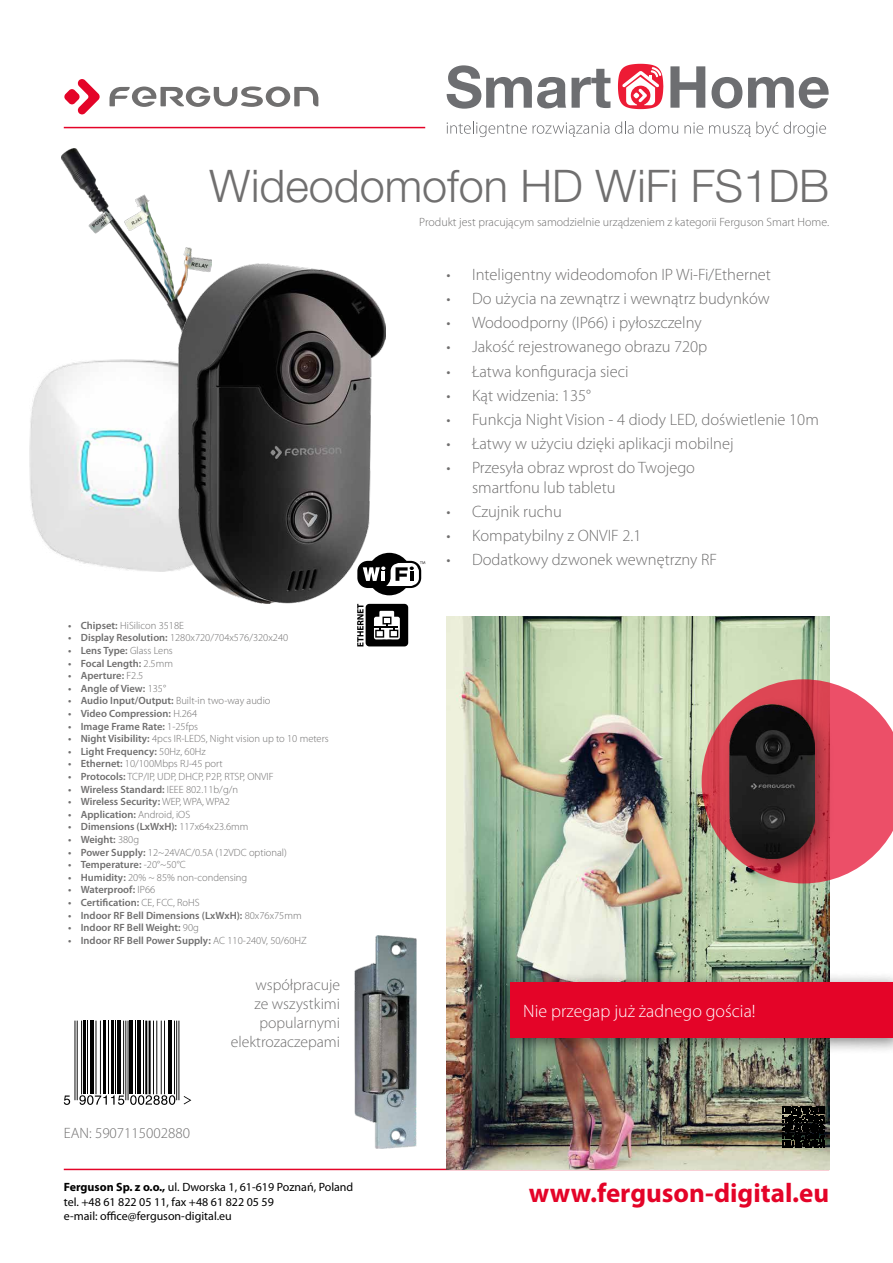
<style>
.page{position:relative;width:893px;height:1263px;background:#fff}
.page>*{position:absolute;margin:0;border:0;box-sizing:border-box;transform-origin:0 0}
.t1{font:300 45px "Helvetica Neue LT Pro";color:#706f6f}
.t2{font:700 27px "Myriad Pro";color:#e40428}
.t3{font:300 18px "Myriad Pro";color:#fff}
.t4{font:300 16.5px/19.8px "Myriad Pro";color:#706f6f}
.t5{font:300 15.75px/18.9px "Myriad Pro";color:#706f6f;text-align:right}
.t6{font:300 15px "Myriad Pro";color:#706f6f}
.t7{font:12px/14.4px "Myriad Pro";color:#000}
.t8{font:300 12px "Myriad Pro";color:#706f6f}
.t9{font:600 10.5px "Myriad Pro";color:#706f6f}
.t10{font:300 10.5px "Myriad Pro";color:#706f6f}
.s1{font-weight:600}
.s2{font-weight:300}
.s3{font-weight:700}
</style>
<div class="page">
<hr style="left:64px;top:1169px;width:765px;height:1px;background:#e40428">
<svg style="left:64px;top:79px;width:36px;height:36px"></svg>
<svg style="left:110px;top:86px;width:208px;height:21px"></svg>
<hr style="left:64px;top:127px;width:361px;height:1px;background:#e40428">
<svg style="left:748px;top:77px;width:81px;height:31px"></svg>
<svg style="left:711px;top:77px;width:31px;height:31px"></svg>
<svg style="left:670px;top:66px;width:35px;height:42px"></svg>
<svg style="left:572px;top:69px;width:38px;height:39px"></svg>
<svg style="left:446px;top:65px;width:120px;height:44px"></svg>
<svg style="left:618px;top:64px;width:45px;height:45px"></svg>
<svg style="left:447px;top:122px;width:80px;height:15px"></svg>
<svg style="left:533px;top:122px;width:76px;height:15px"></svg>
<svg style="left:615px;top:122px;width:63px;height:12px"></svg>
<svg style="left:684px;top:122px;width:19px;height:12px"></svg>
<svg style="left:709px;top:122px;width:117px;height:15px"></svg>
<img style="left:30px;top:366px;width:148px;height:206px">
<img style="left:62px;top:149px;width:149px;height:255px">
<img style="left:446px;top:617px;width:383px;height:552px">
<svg style="left:702px;top:679px;width:191px;height:204px;background:#e07e85"></svg>
<div style="left:357px;top:561px;width:64px;height:27px;background:#000;border-radius:10px"></div>
<div style="left:367px;top:553px;width:44px;height:42px;background:#000;border-radius:50%"></div>
<svg style="left:385px;top:561px;width:40px;height:25px"></svg>
<svg style="left:783px;top:1106px;width:42px;height:42px;background:#11110f"></svg>
<svg style="left:357px;top:604px;width:51px;height:42px"></svg>
<img style="left:178px;top:264px;width:207px;height:340px">
<div style="left:499px;top:970px;width:394px;height:85px;background:#000;opacity:.5"></div>
<div style="left:510px;top:982px;width:383px;height:55px;background:#e40428"></div>
<div style="left:720px;top:695px;width:115px;height:184px;background:#000;opacity:.3"></div>
<img style="left:729px;top:704px;width:85px;height:154px">
<hr style="left:81px;top:1020px;width:1px;height:74px;background:#000">
<hr style="left:77px;top:1020px;width:1px;height:80px;background:#000">
<hr style="left:75px;top:1020px;width:1px;height:80px;background:#000">
<hr style="left:83px;top:1020px;width:2px;height:74px;background:#000">
<hr style="left:87px;top:1020px;width:1px;height:74px;background:#000">
<hr style="left:90px;top:1020px;width:3px;height:74px;background:#000">
<hr style="left:100px;top:1020px;width:1px;height:74px;background:#000">
<hr style="left:96px;top:1020px;width:1px;height:74px;background:#000">
<hr style="left:103px;top:1020px;width:2px;height:74px;background:#000">
<hr style="left:108px;top:1020px;width:1px;height:74px;background:#000">
<hr style="left:111px;top:1020px;width:2px;height:74px;background:#000">
<hr style="left:115px;top:1020px;width:1px;height:74px;background:#000">
<hr style="left:118px;top:1020px;width:3px;height:74px;background:#000">
<hr style="left:128px;top:1020px;width:1px;height:80px;background:#000">
<hr style="left:125px;top:1020px;width:1px;height:80px;background:#000">
<hr style="left:123px;top:1020px;width:1px;height:74px;background:#000">
<hr style="left:130px;top:1020px;width:3px;height:74px;background:#000">
<hr style="left:135px;top:1020px;width:1px;height:74px;background:#000">
<hr style="left:138px;top:1020px;width:3px;height:74px;background:#000">
<hr style="left:143px;top:1020px;width:1px;height:74px;background:#000">
<hr style="left:149px;top:1020px;width:2px;height:74px;background:#000">
<hr style="left:145px;top:1020px;width:2px;height:74px;background:#000">
<hr style="left:164px;top:1020px;width:1px;height:74px;background:#000">
<hr style="left:161px;top:1020px;width:1px;height:74px;background:#000">
<hr style="left:156px;top:1020px;width:1px;height:74px;background:#000">
<hr style="left:153px;top:1020px;width:1px;height:74px;background:#000">
<hr style="left:168px;top:1020px;width:4px;height:74px;background:#000">
<hr style="left:178px;top:1020px;width:1px;height:80px;background:#000">
<hr style="left:176px;top:1020px;width:1px;height:80px;background:#000">
<hr style="left:174px;top:1020px;width:1px;height:74px;background:#000">
<svg style="left:64px;top:1095px;width:6px;height:10px"></svg>
<svg style="left:79px;top:1095px;width:45px;height:10px"></svg>
<svg style="left:130px;top:1095px;width:45px;height:10px"></svg>
<svg style="left:184px;top:1096px;width:7px;height:8px"></svg>
<img style="left:355px;top:935px;width:62px;height:213px">
<h1 class="t1" style="left:209px;top:159px;width:621px">Wideodomofon HD WiFi FS1DB</h1>
<p class="t8" style="left:419px;top:215px;width:411px">Produkt jest pracującym samodzielnie urządzeniem z kategorii Ferguson Smart Home.</p>
<p class="t10" style="left:68px;top:619px;width:118px"><span class="s1">• Chipset:</span> HiSilicon 3518E</p>
<p class="t10" style="left:68px;top:631px;width:222px"><span class="s1">• Display Resolution:</span> 1280x720/704x576/320x240</p>
<p class="t9" style="left:68px;top:644px;width:106px">• Lens Type: <span class="s2">Glass Lens</span></p>
<p class="t9" style="left:68px;top:656px;width:106px">• Focal Length: <span class="s2">2.5mm</span></p>
<p class="t9" style="left:68px;top:669px;width:77px">• Aperture: <span class="s2">F2.5</span></p>
<p class="t9" style="left:68px;top:681px;width:100px">• Angle of View: <span class="s2">135°</span></p>
<p class="t10" style="left:68px;top:694px;width:204px"><span class="s1">• Audio Input/Output:</span> Built-in two-way audio</p>
<p class="t9" style="left:68px;top:707px;width:131px">• Video Compression: <span class="s2">H.264</span></p>
<p class="t9" style="left:68px;top:719px;width:132px">• Image Frame Rate: <span class="s2">1-25fps</span></p>
<p class="t10" style="left:68px;top:732px;width:262px"><span class="s1">• Night Visibility:</span> 4pcs IR-LEDS, Night vision up to 10 meters</p>
<p class="t9" style="left:68px;top:744px;width:139px">• Light Frequency: <span class="s2">50Hz, 60Hz</span></p>
<p class="t10" style="left:68px;top:757px;width:156px"><span class="s1">• Ethernet:</span> 10/100Mbps RJ-45 port</p>
<p class="t10" style="left:68px;top:770px;width:207px"><span class="s1">• Protocols:</span> TCP/IP, UDP, DHCP, P2P, RTSP, ONVIF</p>
<p class="t9" style="left:68px;top:782px;width:171px">• Wireless Standard: <span class="s2">IEEE 802.11b/g/n</span></p>
<p class="t9" style="left:68px;top:795px;width:163px">• Wireless Security: <span class="s2">WEP, WPA, WPA2</span></p>
<p class="t9" style="left:68px;top:807px;width:124px">• Application: <span class="s2">Android, iOS</span></p>
<p class="t9" style="left:68px;top:820px;width:182px">• Dimensions (LxWxH): <span class="s2">117x64x23.6mm</span></p>
<p class="t9" style="left:68px;top:833px;width:73px">• Weight: <span class="s2">380g</span></p>
<p class="t10" style="left:68px;top:846px;width:220px"><span class="s1">• Power Supply:</span> 12~24VAC/0.5A (12VDC optional)</p>
<p class="t9" style="left:68px;top:858px;width:119px">• Temperature: <span class="s2">-20°~50°C</span></p>
<p class="t10" style="left:68px;top:871px;width:181px"><span class="s1">• Humidity:</span> 20% ~ 85% non-condensing</p>
<p class="t9" style="left:68px;top:883px;width:89px">• Waterproof: <span class="s2">IP66</span></p>
<p class="t9" style="left:68px;top:896px;width:133px">• Certification: <span class="s2">CE, FCC, RoHS</span></p>
<p class="t9" style="left:68px;top:908px;width:235px">• Indoor RF Bell Dimensions (LxWxH): <span class="s2">80x76x75mm</span></p>
<p class="t9" style="left:68px;top:921px;width:132px">• Indoor RF Bell Weight: <span class="s2">90g</span></p>
<p class="t9" style="left:68px;top:933px;width:240px">• Indoor RF Bell Power Supply: <span class="s2">AC 110-240V, 50/60HZ</span></p>
<h3 class="t6" style="left:64px;top:1124px;width:128px">EAN: 5907115002880</h3>
<h3 class="t5" style="left:231px;top:975px;width:111px">współpracuje<br>ze wszystkimi popularnymi elektrozaczepami</h3>
<h3 class="t4" style="left:446px;top:265px;width:326px">• Inteligentny wideodomofon IP Wi-Fi/Ethernet</h3>
<h3 class="t4" style="left:446px;top:289px;width:325px">• Do użycia na zewnątrz i wewnątrz budynków</h3>
<h3 class="t4" style="left:446px;top:313px;width:257px">• Wodoodporny (IP66) i pyłoszczelny</h3>
<h3 class="t4" style="left:446px;top:337px;width:262px">• Jakość rejestrowanego obrazu 720p</h3>
<h3 class="t4" style="left:446px;top:361px;width:184px">• Łatwa konfiguracja sieci</h3>
<h3 class="t4" style="left:446px;top:385px;width:146px">• Kąt widzenia: 135°</h3>
<h3 class="t4" style="left:446px;top:409px;width:374px">• Funkcja Night Vision - 4 diody LED, doświetlenie 10m</h3>
<h3 class="t4" style="left:446px;top:433px;width:289px">• Łatwy w użyciu dzięki aplikacji mobilnej</h3>
<h3 class="t4" style="left:472px;top:457px;width:225px;text-indent:-26px">• Przesyła obraz wprost do Twojego smartfonu lub tabletu</h3>
<h3 class="t4" style="left:446px;top:501px;width:117px">• Czujnik ruchu</h3>
<h3 class="t4" style="left:446px;top:525px;width:196px">• Kompatybilny z ONVIF 2.1</h3>
<h3 class="t4" style="left:446px;top:549px;width:272px">• Dodatkowy dzwonek wewnętrzny RF</h3>
<h3 class="t3" style="left:523px;top:1000px;width:234px">Nie przegap już żadnego gościa!</h3>
<p class="t7" style="left:64px;top:1180px;width:291px"><span class="s3">Ferguson Sp. z o.o.,</span> ul. Dworska 1, 61-619 Poznań, Poland tel. +48 61 822 05 11, fax +48 61 822 05 59<br>e-mail: office@ferguson-digital.eu</p>
<h2 class="t2" style="left:529px;top:1176px;width:302px">www.ferguson-digital.eu</h2>
</div>
